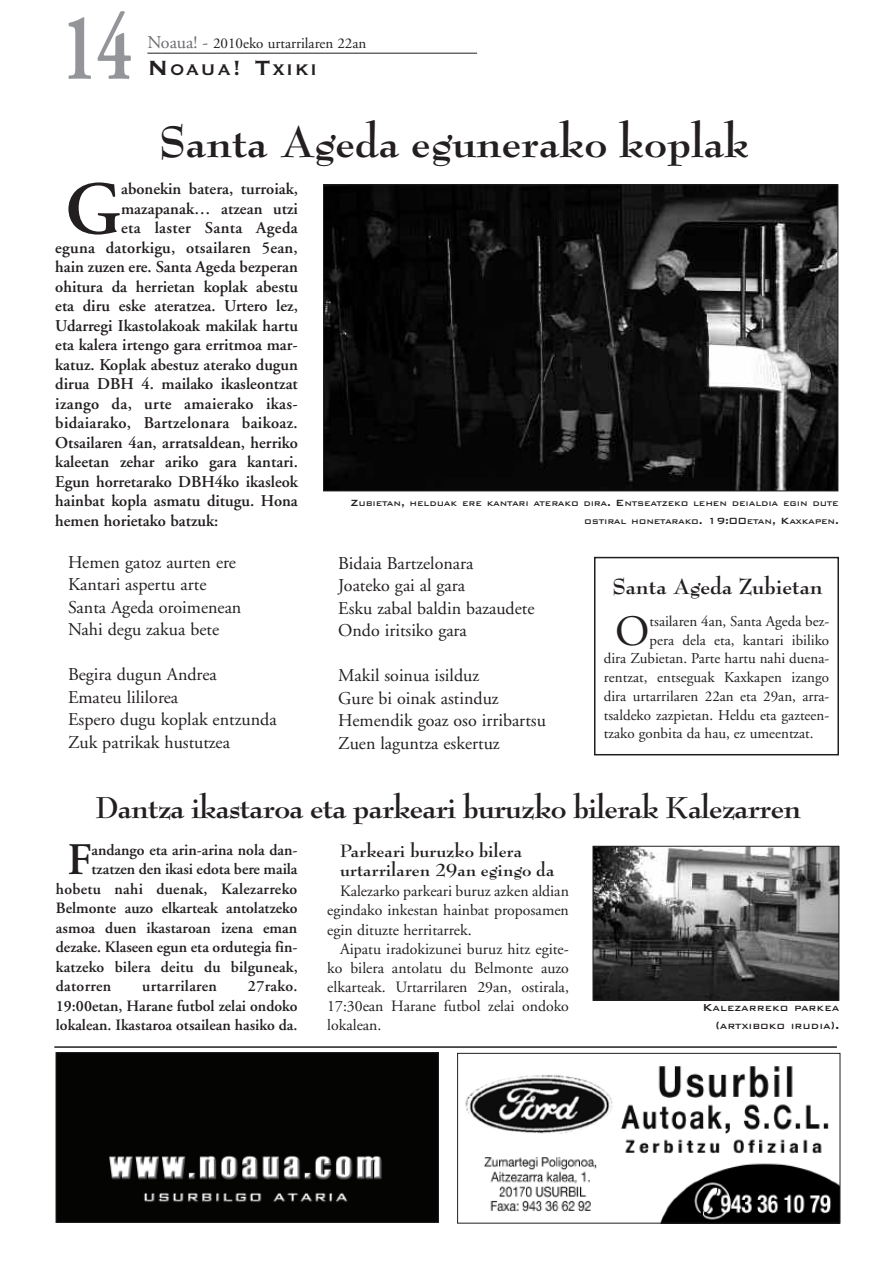
<style>
.page{position:relative;width:893px;height:1263px;background:#fff}
.page>*{position:absolute;margin:0;border:0;box-sizing:border-box;transform-origin:0 0}
.t1{font:700 95.55px "Adobe Garamond";color:#939598;scale:.7 1}
.t2{font:600 75.3px "Adobe Garamond";color:#231f20}
.t3{font:700 48px "Bernhard Modern";color:#231f20}
.t4{font:600 45.15px "Adobe Garamond";color:#231f20}
.t5{font:43.2px "Adobe Garamond";color:#231f20}
.t6{font:700 33px "Bernhard Modern";letter-spacing:-.025em;color:#231f20}
.t7{font:700 24px "Bernhard Modern";color:#231f20}
.t8{font:700 20.25px "Copperplate Gothic BT";letter-spacing:.085em;color:#231f20}
.t9{font:700 19.5px/19.5px "Bernhard Modern";color:#231f20}
.t10{font:18px/22.5px "Adobe Garamond";color:#231f20}
.t11{font:600 16.5px "Adobe Garamond";color:#231f20}
.t12{font:600 16.5px "Adobe Garamond";letter-spacing:.02em;color:#231f20}
.t13{font:600 15.75px/19.5px "Adobe Garamond";color:#231f20;text-align:justify}
.t14{font:15.75px/19px "Adobe Garamond";color:#231f20;text-align:justify}
.t15{font:600 15.75px "Adobe Garamond";letter-spacing:.02em;color:#231f20}
.t16{font:15px "Adobe Garamond";color:#231f20}
.t17{font:500 10.2px/18px "Bank Gothic BT";color:#231f20;text-align:right}
.t18{font:500 9px/18px "Bank Gothic BT";letter-spacing:-.02em;color:#231f20;text-align:right}
.s1{font-size:18px;color:#6c6d70}
.s2{font-size:27px}
.s3{font-size:12px}
.s4{font-size:13.5px}
</style>
<div class="page">
<hr style="left:147px;top:53px;width:330px;height:1px;background:#231f20">
<img style="left:325px;top:186px;width:511px;height:303px">
<div style="left:323px;top:184px;width:515px;height:307px;border:1px solid #231f20"></div>
<div style="left:594px;top:557px;width:245px;height:198px;border:2px solid #231f20"></div>
<img style="left:595px;top:848px;width:242px;height:150px">
<div style="left:593px;top:846px;width:246px;height:154px;border:1px solid #231f20"></div>
<img style="left:58px;top:1054px;width:379px;height:166px">
<div style="left:56px;top:1052px;width:383px;height:170px;border:1px solid #231f20"></div>
<img style="left:465px;top:1066px;width:373px;height:155px">
<div style="left:457px;top:1053px;width:383px;height:170px;border:1px solid #231f20"></div>
<hr style="left:54px;top:1046px;width:783px;height:2px;background:#231f20">
<h1 class="t1" style="left:62px;top:10px;width:101px">14</h1>
<p class="t16" style="left:147px;top:37px;width:220px"><span class="s1">Noaua! -</span> 2010eko urtarrilaren 22an</p>
<p class="t8" style="left:147px;top:57px;width:171px"><span class="s2">N</span>OAUA<span class="s2">! T</span>XIKI</p>
<h3 class="t3" style="left:159px;top:120px;width:591px">Santa Ageda egunerako koplak</h3>
<h2 class="t2" style="left:65px;top:179px;width:57px">G</h2>
<p class="t11" style="left:121px;top:183px;width:178px">abonekin batera, turroiak,</p>
<p class="t11" style="left:121px;top:202px;width:178px">mazapanak… atzean utzi</p>
<p class="t12" style="left:121px;top:222px;width:178px">eta laster Santa Ageda</p>
<p class="t11" style="left:55px;top:241px;width:244px">eguna datorkigu, otsailaren 5ean,</p>
<p class="t11" style="left:55px;top:261px;width:244px">hain zuzen ere. Santa Ageda bezperan</p>
<p class="t11" style="left:55px;top:280px;width:244px">ohitura da herrietan koplak abestu</p>
<p class="t11" style="left:55px;top:300px;width:244px">eta diru eske ateratzea. Urtero lez,</p>
<p class="t11" style="left:55px;top:319px;width:244px">Udarregi Ikastolakoak makilak hartu</p>
<p class="t11" style="left:55px;top:339px;width:244px">eta kalera irtengo gara erritmoa mar-</p>
<p class="t11" style="left:55px;top:358px;width:244px">katuz. Koplak abestuz aterako dugun</p>
<p class="t11" style="left:55px;top:378px;width:244px">dirua DBH 4. mailako ikasleontzat</p>
<p class="t12" style="left:55px;top:397px;width:244px">izango da, urte amaierako ikas-</p>
<p class="t12" style="left:55px;top:417px;width:244px">bidaiarako, Bartzelonara baikoaz.</p>
<p class="t11" style="left:55px;top:436px;width:244px">Otsailaren 4an, arratsaldean, herriko</p>
<p class="t11" style="left:55px;top:456px;width:244px">kaleetan zehar ariko gara kantari.</p>
<p class="t11" style="left:55px;top:475px;width:244px">Egun horretarako DBH4ko ikasleok</p>
<p class="t11" style="left:55px;top:495px;width:244px">hainbat kopla asmatu ditugu. Hona</p>
<p class="t11" style="left:55px;top:514px;width:165px">hemen horietako batzuk:</p>
<p class="t10" style="left:68px;top:552px;width:175px">Hemen gatoz aurten ere<br>Kantari aspertu arte<br>Santa Ageda oroimenean<br>Nahi degu zakua bete</p>
<p class="t10" style="left:68px;top:665px;width:210px">Begira dugun Andrea<br>Emateu lililorea<br>Espero dugu koplak entzunda<br>Zuk patrikak hustutzea</p>
<p class="t18" style="left:351px;top:494px;width:490px"><span class="s3">Z</span>UBIETAN<span class="s3">,</span> HELDUAK ERE KANTARI ATERAKO DIRA<span class="s3">. E</span>NTSEATZEKO LEHEN DEIALDIA EGIN DUTE<br>OSTIRAL HONETARAKO<span class="s3">. 19:00</span>ETAN<span class="s3">, K</span>AXKAPEN<span class="s3">.</span></p>
<p class="t10" style="left:338px;top:553px;width:198px">Bidaia Bartzelonara<br>Joateko gai al gara<br>Esku zabal baldin bazaudete<br>Ondo iritsiko gara</p>
<p class="t10" style="left:338px;top:666px;width:209px">Makil soinua isilduz<br>Gure bi oinak astinduz<br>Hemendik goaz oso irribartsu<br>Zuen laguntza eskertuz</p>
<h3 class="t7" style="left:612px;top:575px;width:212px">Santa Ageda Zubietan</h3>
<h3 class="t5" style="left:615px;top:614px;width:36px">O</h3>
<p class="t16" style="left:650px;top:615px;width:181px">tsailaren 4an, Santa Ageda bez-</p>
<p class="t16" style="left:650px;top:634px;width:181px">pera dela eta, kantari ibiliko</p>
<p class="t16" style="left:604px;top:653px;width:227px">dira Zubietan. Parte hartu nahi duena-</p>
<p class="t16" style="left:604px;top:671px;width:227px">rentzat, entseguak Kaxkapen izango</p>
<p class="t16" style="left:604px;top:690px;width:227px">dira urtarrilaren 22an eta 29an, arra-</p>
<p class="t16" style="left:604px;top:709px;width:227px">tsaldeko zazpietan. Heldu eta gazteen-</p>
<p class="t16" style="left:604px;top:728px;width:211px">tzako gonbita da hau, ez umeentzat.</p>
<h3 class="t6" style="left:95px;top:792px;width:707px">Dantza ikastaroa eta parkeari buruzko bilerak Kalezarren</h3>
<h3 class="t4" style="left:68px;top:842px;width:26px">F</h3>
<p class="t13" style="left:92px;top:841px;width:207px">andango eta arin-arina nola dan-</p>
<p class="t13" style="left:92px;top:861px;width:208px">tzatzen den ikasi edota bere maila</p>
<p class="t15" style="left:56px;top:882px;width:243px">hobetu nahi duenak, Kalezarreko</p>
<p class="t13" style="left:56px;top:900px;width:243px">Belmonte auzo elkarteak antolatzeko</p>
<p class="t13" style="left:56px;top:919px;width:243px">asmoa duen ikastaroan izena eman</p>
<p class="t13" style="left:56px;top:939px;width:243px">dezake. Klaseen egun eta ordutegia fin-</p>
<p class="t13" style="left:56px;top:958px;width:243px">katzeko bilera deitu du bilguneak,</p>
<p class="t15" style="left:56px;top:980px;width:57px">datorren</p>
<p class="t15" style="left:142px;top:980px;width:76px">urtarrilaren</p>
<p class="t13" style="left:56px;top:978px;width:243px;text-indent:192px">27rako.<br>19:00etan, Harane futbol zelai ondoko lokalean. Ikastaroa otsailean hasiko da.</p>
<p class="t9" style="left:340px;top:841px;width:216px">Parkeari buruzko bilera urtarrilaren 29an egingo da</p>
<p class="t14" style="left:327px;top:882px;width:243px;line-height:19.5px;text-indent:13px">Kalezarko parkeari buruz azken aldian egindako inkestan hainbat proposamen egin dituzte herritarrek.</p>
<p class="t14" style="left:327px;top:940px;width:243px;text-indent:13px">Aipatu iradokizunei buruz hitz egite&shy;ko bilera antolatu du Belmonte auzo elkarteak. Urtarrilaren 29an, ostirala, 17:30ean Harane futbol zelai ondoko lokalean.</p>
<p class="t17" style="left:702px;top:999px;width:139px"><span class="s4">K</span>ALEZARREKO PARKEA <span class="s4">(</span>ARTXIBOKO IRUDIA<span class="s4">).</span></p>
</div>
